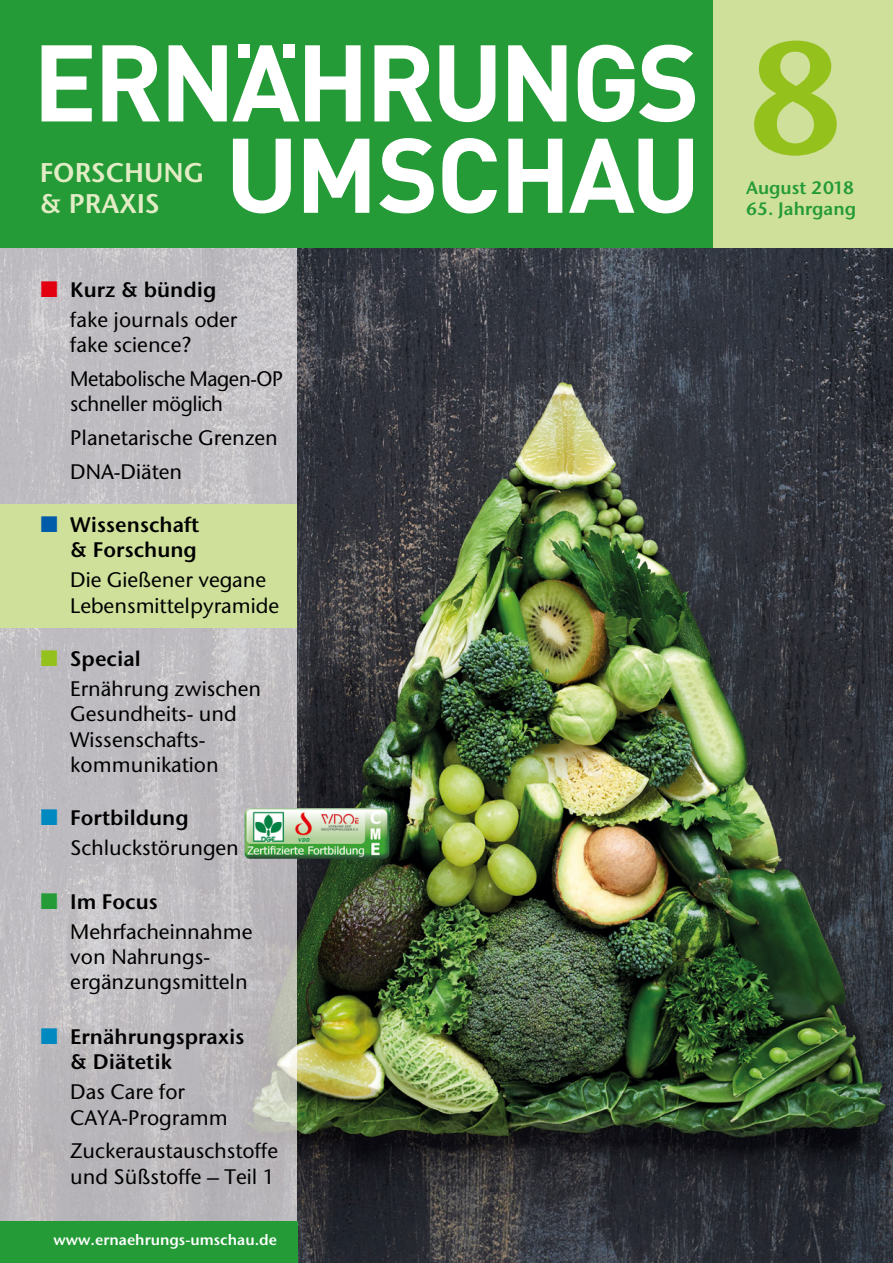
<style>
.page{position:relative;width:893px;height:1263px;background:#fff}
.page>*{position:absolute;margin:0;border:0;box-sizing:border-box;transform-origin:0 0}
.t1{font:600 159px "Stone Sans ITC Pro";color:#94c11c}
.t2{font:600 27px/31.5px "Stone Sans ITC Pro";color:#e2ecc5}
.t3{font:500 21px/25.2px "Stone Sans ITC Std";color:#000}
.t4{font:600 21px/25.2px "Stone Sans ITC Pro";color:#000;text-align:right}
.t5{font:500 21px/25.2px "Stone Sans ITC Std";letter-spacing:-.02em;color:#000;scale:.96 1}
.t6{font:600 18px "Stone Sans ITC Pro";color:#249b37}
.t7{font:600 15px "Stone Sans ITC Pro";color:#fff}
.s1{color:#e3000f}
.s2{color:#005ca9}
.s3{color:#94c11c}
.s4{color:#0088c1}
.s5{color:#249b37}
</style>
<div class="page">
<img style="left:0;top:247px;width:893px;height:1016px">
<div style="left:0;top:504px;width:296px;height:124px;background:#cfe09a"></div>
<div style="left:0;top:0;width:713px;height:247px;background:#249b37"></div>
<svg style="left:508px;top:45px;width:58px;height:76px"></svg>
<svg style="left:42px;top:45px;width:50px;height:76px"></svg>
<svg style="left:102px;top:45px;width:58px;height:76px"></svg>
<div style="left:238px;top:44px;width:12px;height:14px;background:#fff"></div>
<div style="left:283px;top:44px;width:12px;height:14px;background:#fff"></div>
<svg style="left:169px;top:45px;width:192px;height:76px"></svg>
<svg style="left:374px;top:45px;width:58px;height:76px"></svg>
<svg style="left:439px;top:45px;width:56px;height:77px"></svg>
<svg style="left:578px;top:45px;width:117px;height:77px"></svg>
<svg style="left:233px;top:139px;width:58px;height:74px"></svg>
<svg style="left:304px;top:139px;width:65px;height:74px"></svg>
<svg style="left:379px;top:138px;width:55px;height:75px"></svg>
<svg style="left:442px;top:138px;width:55px;height:75px"></svg>
<svg style="left:508px;top:139px;width:54px;height:74px"></svg>
<svg style="left:569px;top:139px;width:124px;height:74px"></svg>
<div style="left:713px;top:0;width:180px;height:247px;background:#cfe09a"></div>
<div style="left:0;top:1221px;width:297px;height:42px;background:#249b37"></div>
<img style="left:245px;top:808px;width:145px;height:51px">
<p class="t2" style="left:40px;top:156px;width:166px">FORSCHUNG &amp; PRAXIS</p>
<p class="t4" style="left:41px;top:277px;width:177px"><span class="s1">■</span> Kurz &amp; bündig</p>
<p class="t3" style="left:70px;top:307px;width:169px">fake journals oder fake science?</p>
<p class="t5" style="left:70px;top:366px;width:223px">Metabolische Magen-OP schneller möglich</p>
<p class="t3" style="left:70px;top:421px;width:209px;line-height:33.8px">Planetarische Grenzen<br>DNA-Diäten</p>
<p class="t4" style="left:41px;top:512px;width:160px"><span class="s2">■</span> Wissenschaft &amp; Forschung</p>
<p class="t3" style="left:70px;top:567px;width:210px">Die Gießener vegane<br>Lebensmittelpyramide</p>
<p class="t4" style="left:41px;top:646px;width:102px"><span class="s3">■</span> Special</p>
<p class="t3" style="left:70px;top:676px;width:192px">Ernährung zwischen<br>Gesundheits- und<br>Wissenschafts&shy;kommunikation</p>
<p class="t4" style="left:41px;top:805px;width:150px"><span class="s4">■</span> Fortbildung</p>
<p class="t3" style="left:70px;top:835px;width:170px">Schluckstörungen</p>
<p class="t4" style="left:41px;top:888px;width:119px"><span class="s5">■</span> Im Focus</p>
<p class="t3" style="left:70px;top:919px;width:184px">Mehrfacheinnahme von Nahrungs&shy;ergänzungsmitteln</p>
<p class="t4" style="left:70px;top:1024px;width:176px;text-align:left;text-indent:-30px"><span class="s4">■</span> Ernährungspraxis &amp; Diätetik</p>
<p class="t3" style="left:70px;top:1079px;width:159px">Das Care for<br>CAYA-Programm</p>
<p class="t3" style="left:70px;top:1138px;width:209px">Zuckeraustauschstoffe und Süßstoffe – Teil 1</p>
<p class="t7" style="left:53px;top:1230px;width:225px">www.ernaehrungs-umschau.de</p>
<h1 class="t1" style="left:747px;top:-2px;width:98px">8</h1>
<p class="t6" style="left:746px;top:176px;width:110px">August 2018</p>
<p class="t6" style="left:746px;top:197px;width:111px">65. Jahrgang</p>
</div>
